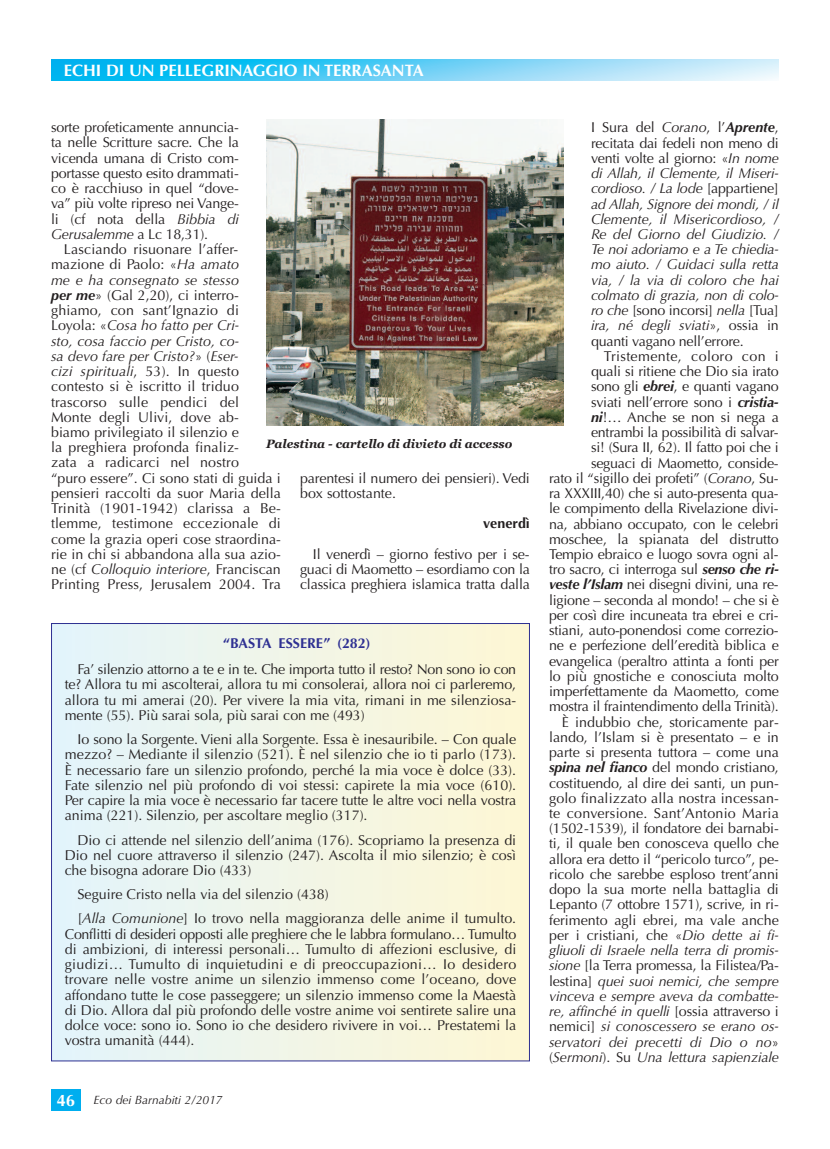
<style>
.page{position:relative;width:830px;height:1149px;background:#fff}
.page>*{position:absolute;margin:0;border:0;box-sizing:border-box;transform-origin:0 0}
.t1{font:700 16.5px "Optima";color:#fff}
.t2{font:14.25px/15.1px "Optima";letter-spacing:-.005em;color:#231f20;text-align:justify}
.t3{font:italic 14.25px/15.1px "Optima";letter-spacing:-.01em;color:#231f20;text-align:justify}
.t4{font:700 14.25px "Optima";color:#2e3092}
.t5{font:700 14.25px "Optima";color:#231f20}
.t6{font:italic 700 12px "Georgia";color:#231f20}
.t7{font:italic 12px "Optima";color:#231f20}
.s1{font-style:italic}
.s2{font-weight:700;font-style:italic}
.s3{font-weight:700;font-style:normal;font-size:16.5px;color:#fff}
.s4{font-style:normal}
.s5{font-weight:700}
</style>
<div class="page">
<svg style="left:51px;top:60px;width:727px;height:21px;background:#66d0f5"></svg>
<div style="left:51px;top:1089px;width:30px;height:21px;background:#00aeef"></div>
<div style="left:52px;top:623px;width:476px;height:437px;background:linear-gradient(to right,#e3f4fc,#fef7d4)"></div>
<img style="left:266px;top:119px;width:297px;height:306px">
<p class="t1" style="left:64px;top:61px;width:361px">ECHI DI UN PELLEGRINAGGIO IN TERRASANTA</p>
<p class="t2" style="left:51px;top:120px;width:189px">sorte profeticamente annuncia&shy;ta nelle Scritture sacre. Che la vicenda umana di Cristo com&shy;portasse questo esito drammati&shy;co è racchiuso in quel “dove&shy;va” più volte ripreso nei Vange&shy;li (cf nota della <span class="s1">Bibbia di Gerusalemme</span> a Lc 18,31).</p>
<p class="t2" style="left:51px;top:242px;width:231px;text-align:left;text-indent:13px">Lasciando risuonare l’affer&shy;mazione di Paolo: «<span class="s1">Ha amato<br>me e ha consegnato se stesso<br></span><span class="s2">per me</span>» (Gal 2,20), ci interro&shy;ghiamo, con sant’Ignazio di<br>Loyola: «<span class="s1">Cosa ho fatto per Cri-<br>sto, cosa faccio per Cristo, co-<br>sa devo fare per Cristo?</span>» (<span class="s1">Eser-<br>cizi spirituali</span>, 53). In questo contesto si è iscritto il triduo trascorso sulle pendici del<br>Monte degli Ulivi, dove ab&shy;biamo privilegiato il silenzio e<br>la preghiera profonda finaliz-<br>zata a radicarci nel nostro<br>“puro essere”. Ci sono stati di guida i pensieri raccolti da suor Maria della<br>Trinità (1901-1942) clarissa a Be&shy;tlemme, testimone eccezionale di come la grazia operi cose straordina&shy;rie in chi si abbandona alla sua azio&shy;ne (cf <span class="s1">Colloquio interiore</span>, Franciscan<br>Printing Press, Jerusalem 2004. Tra</p>
<p class="t6" style="left:266px;top:436px;width:248px">Palestina - cartello di divieto di accesso</p>
<p class="t2" style="left:300px;top:470px;width:231px">parentesi il numero dei pensieri). Vedi box sottostante.</p>
<p class="t5" style="left:483px;top:515px;width:48px">venerdì</p>
<p class="t2" style="left:300px;top:546px;width:231px;text-indent:13px">Il venerdì – giorno festivo per i se&shy;guaci di Maometto – esordiamo con la classica preghiera islamica tratta dalla</p>
<p class="t4" style="left:223px;top:635px;width:149px">“BASTA ESSERE” (282)</p>
<p class="t2" style="left:65px;top:661px;width:453px;text-indent:13px">Fa’ silenzio attorno a te e in te. Che importa tutto il resto? Non sono io con te? Allora tu mi ascolterai, allora tu mi consolerai, allora noi ci parleremo, allora tu mi amerai (20). Per vivere la mia vita, rimani in me silenziosa&shy;mente (55). Più sarai sola, più sarai con me (493)</p>
<p class="t2" style="left:65px;top:731px;width:453px;text-indent:13px">Io sono la Sorgente. Vieni alla Sorgente. Essa è inesauribile. – Con quale mezzo? – Mediante il silenzio (521). È nel silenzio che io ti parlo (173).<br>È necessario fare un silenzio profondo, perché la mia voce è dolce (33).<br>Fate silenzio nel più profondo di voi stessi: capirete la mia voce (610).<br>Per capire la mia voce è necessario far tacere tutte le altre voci nella vostra anima (221). Silenzio, per ascoltare meglio (317).</p>
<p class="t2" style="left:65px;top:832px;width:453px;text-indent:13px">Dio ci attende nel silenzio dell’anima (176). Scopriamo la presenza di Dio nel cuore attraverso il silenzio (247). Ascolta il mio silenzio; è così che bisogna adorare Dio (433)</p>
<p class="t2" style="left:77px;top:882px;width:440px;line-height:24.2px">Seguire Cristo nella via del silenzio (438)<br>[<span class="s1">Alla Comunione</span>] Io trovo nella maggioranza delle anime il tumulto.</p>
<p class="t2" style="left:65px;top:926px;width:453px">Conflitti di desideri opposti alle preghiere che le labbra formulano… Tumulto di ambizioni, di interessi personali… Tumulto di affezioni esclusive, di giudizi… Tumulto di inquietudini e di preoccupazioni… Io desidero trovare nelle vostre anime un silenzio immenso come l’oceano, dove affondano tutte le cose passeggere; un silenzio immenso come la Maestà di Dio. Allora dal più profondo delle vostre anime voi sentirete salire una dolce voce: sono io. Sono io che desidero rivivere in voi… Prestatemi la vostra umanità (444).</p>
<p class="t7" style="left:57px;top:1092px;width:167px"><span class="s3">46</span> Eco dei Barnabiti 2/2017</p>
<p class="t3" style="left:590px;top:120px;width:189px"><span class="s4">I Sura del</span> Corano<span class="s4">, l’</span><span class="s5">Aprente</span><span class="s4">, recitata dai fedeli non meno di venti volte al giorno: «</span>In nome di Allah, il Clemente, il Miseri&shy;cordioso. / La lode <span class="s4">[appartiene] </span>ad Allah, Signore dei mondi, / il Clemente, il Misericordioso, / Re del Giorno del Giudizio. / Te noi adoriamo e a Te chiedia&shy;mo aiuto. / Guidaci sulla retta via, / la via di coloro che hai colmato di grazia, non di colo&shy;ro che <span class="s4">[sono incorsi]</span> nella <span class="s4">[Tua] </span>ira, né degli sviati<span class="s4">», ossia in quanti vagano nell’errore.</span></p>
<p class="t2" style="left:549px;top:348px;width:231px;text-align:right">Tristemente, coloro con i<br>quali si ritiene che Dio sia irato<br>sono gli <span class="s2">ebrei</span>, e quanti vagano<br>sviati nell’errore sono i <span class="s2">cristia-<br>ni</span>!… Anche se non si nega a entrambi la possibilità di salvar-<br>si! (Sura II, 62). Il fatto poi che i seguaci di Maometto, conside-<br>rato il “sigillo dei profeti” (<span class="s1">Corano</span>, Su&shy;ra XXXIII,40) che si auto-presenta qua&shy;le compimento della Rivelazione divi&shy;na, abbiano occupato, con le celebri moschee, la spianata del distrutto Tempio ebraico e luogo sovra ogni al&shy;tro sacro, ci interroga sul <span class="s2">senso che ri&shy;veste l’Islam</span> nei disegni divini, una re&shy;ligione – seconda al mondo! – che si è per così dire incuneata tra ebrei e cri&shy;stiani, auto-ponendosi come correzio&shy;ne e perfezione dell’eredità biblica e evangelica (peraltro attinta a fonti per lo più gnostiche e conosciuta molto imperfettamente da Maometto, come mostra il fraintendimento della Trinità).<br>È indubbio che, storicamente par&shy;lando, l’Islam si è presentato – e in parte si presenta tuttora – come una <span class="s2">spina nel fianco</span> del mondo cristiano, costituendo, al dire dei santi, un pun&shy;golo finalizzato alla nostra incessan&shy;te conversione. Sant’Antonio Maria (1502-1539), il fondatore dei barnabi&shy;ti, il quale ben conosceva quello che allora era detto il “pericolo turco”, pe&shy;ricolo che sarebbe esploso trent’anni dopo la sua morte nella battaglia di Lepanto (7 ottobre 1571), scrive, in ri&shy;ferimento agli ebrei, ma vale anche per i cristiani, che «<span class="s1">Dio dette ai fi&shy;gliuoli di Israele nella terra di promis&shy;sione</span> [la Terra promessa, la Filistea/Pa&shy;lestina] <span class="s1">quei suoi nemici, che sempre vinceva e sempre aveva da combatte&shy;re, affinché in quelli</span> [ossia attraverso i nemici] <span class="s1">si conoscessero se erano os&shy;servatori dei precetti di Dio o no</span>» (<span class="s1">Sermoni</span>). Su <span class="s1">Una lettura sapienziale</span></p>
</div>
